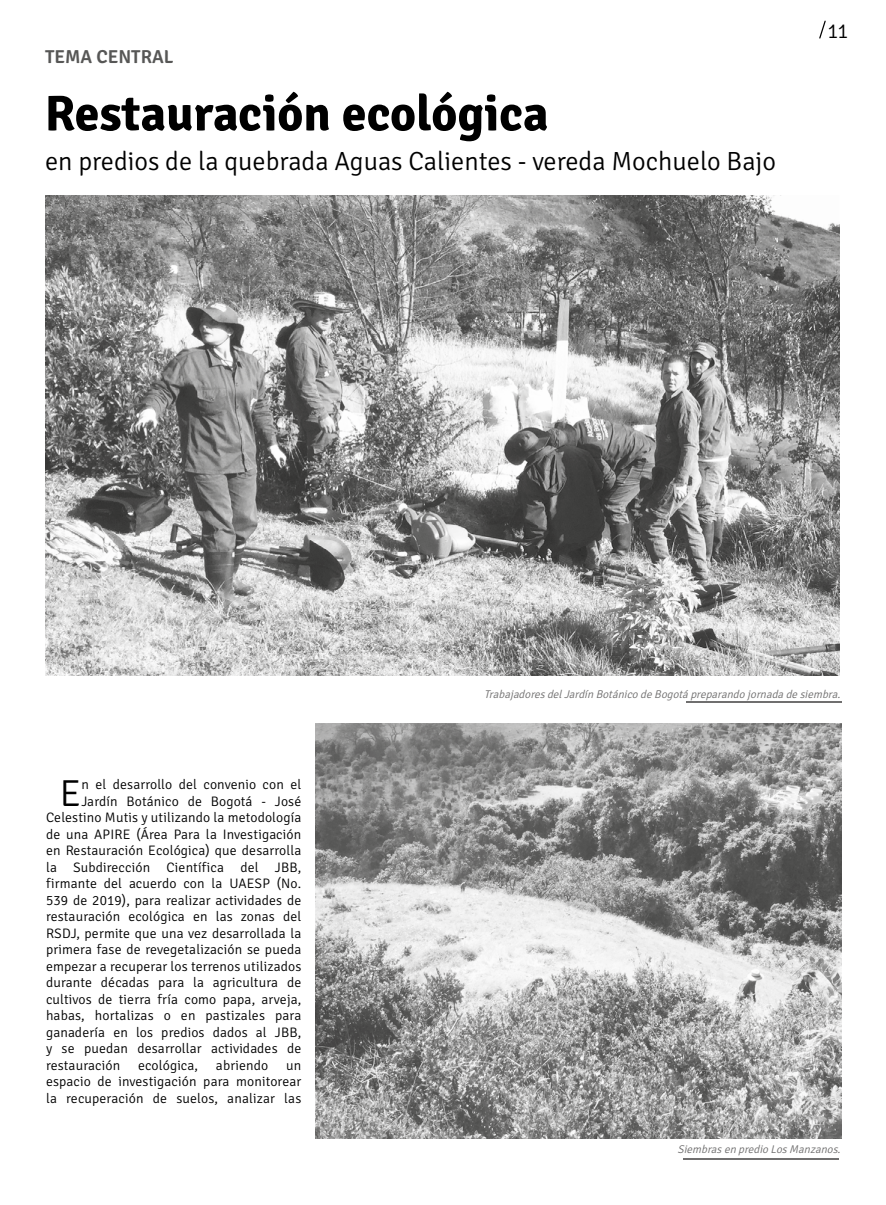
<style>
.page{position:relative;width:886px;height:1205px;background:#fff}
.page>*{position:absolute;margin:0;border:0;box-sizing:border-box;transform-origin:0 0}
.t1{font:700 50px "Signika";color:#000}
.t2{font:300 37.75px "Signika";color:#000}
.t3{font:300 26.25px "Signika";color:#000}
.t4{font:300 20.62px "Signika";color:#000}
.t5{font:600 18.75px "Signika";color:#575756}
.t6{font:300 13.75px/16.5px "Signika";letter-spacing:.01em;color:#000;text-align:justify}
.t7{font:italic 300 11.25px "Signika";color:#706f6f}
</style>
<div class="page">
<svg style="left:819px;top:20px;width:7px;height:19px"></svg>
<img style="left:316px;top:723px;width:525px;height:415px">
<hr style="left:684px;top:1158px;width:155px;height:2px;background:#706f6f">
<hr style="left:686px;top:702px;width:155px;height:1px;background:#706f6f">
<img style="left:46px;top:196px;width:793px;height:479px">
<h3 class="t5" style="left:45px;top:45px;width:130px">TEMA CENTRAL</h3>
<h1 class="t1" style="left:45px;top:83px;width:505px">Restauración ecológica</h1>
<h3 class="t3" style="left:45px;top:147px;width:732px">en predios de la quebrada Aguas Calientes - vereda Mochuelo Bajo</h3>
<h3 class="t4" style="left:827px;top:19px;width:23px">11</h3>
<h2 class="t2" style="left:60px;top:772px;width:23px">E</h2>
<p class="t6" style="left:82px;top:777px;width:221px">n el desarrollo del convenio con el</p>
<p class="t6" style="left:82px;top:793px;width:221px">Jardín Botánico de Bogotá - José</p>
<p class="t6" style="left:46px;top:810px;width:257px">Celestino Mutis y utilizando la metodología</p>
<p class="t6" style="left:46px;top:826px;width:257px">de una APIRE (Área Para la Investigación</p>
<p class="t6" style="left:46px;top:843px;width:257px">en Restauración Ecológica) que desarrolla</p>
<p class="t6" style="left:46px;top:859px;width:257px">la Subdirección Científica del JBB,</p>
<p class="t6" style="left:46px;top:876px;width:257px">firmante del acuerdo con la UAESP (No.</p>
<p class="t6" style="left:46px;top:892px;width:257px">539 de 2019), para realizar actividades de</p>
<p class="t6" style="left:46px;top:909px;width:257px">restauración ecológica en las zonas del</p>
<p class="t6" style="left:46px;top:925px;width:257px">RSDJ, permite que una vez desarrollada la</p>
<p class="t6" style="left:46px;top:942px;width:257px">primera fase de revegetalización se pueda</p>
<p class="t6" style="left:46px;top:958px;width:257px">empezar a recuperar los terrenos utilizados</p>
<p class="t6" style="left:46px;top:975px;width:257px">durante décadas para la agricultura de</p>
<p class="t6" style="left:46px;top:991px;width:257px">cultivos de tierra fría como papa, arveja,</p>
<p class="t6" style="left:46px;top:1008px;width:257px">habas, hortalizas o en pastizales para</p>
<p class="t6" style="left:46px;top:1024px;width:257px">ganadería en los predios dados al JBB,</p>
<p class="t6" style="left:46px;top:1041px;width:257px">y se puedan desarrollar actividades de</p>
<p class="t6" style="left:46px;top:1057px;width:76px">restauración</p>
<p class="t6" style="left:138px;top:1057px;width:62px">ecológica,</p>
<p class="t6" style="left:216px;top:1057px;width:54px">abriendo</p>
<p class="t6" style="left:46px;top:1057px;width:257px;text-indent:240px">un espacio de investigación para monitorear la recuperación de suelos, analizar las</p>
<p class="t7" style="left:484px;top:688px;width:361px">TrabajadoresdelJardín Botánico de Bogotá preparando jornada de siembra.</p>
<p class="t7" style="left:677px;top:1143px;width:167px">Siembrasen predio LosManzanos.</p>
</div>
